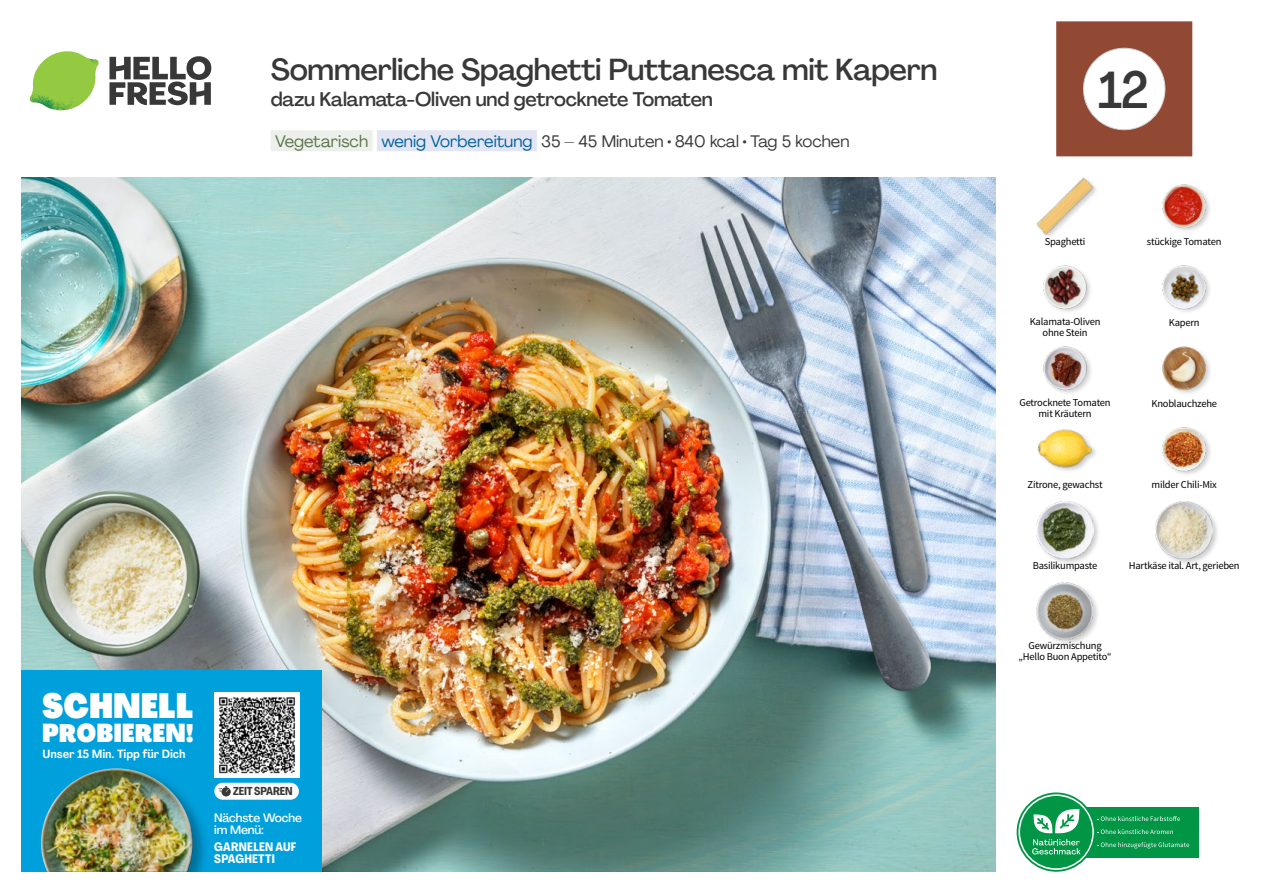
<style>
.page{position:relative;width:1263px;height:893px;background:#fff}
.page>*{position:absolute;margin:0;border:0;box-sizing:border-box;transform-origin:0 0}
.t1{font:500 51.3px "Agrandir";color:#383839;scale:.93 1}
.t2{font:900 34.5px "Agrandir Tight";letter-spacing:.015em;color:#fff}
.t3{font:500 30px "Agrandir";letter-spacing:-.01em;color:#383839}
.t4{font:900 25.5px "Agrandir Tight";letter-spacing:.02em;color:#fff}
.t5{font:500 19.5px "Agrandir";letter-spacing:-.01em;color:#383839}
.t6{font:16.5px "Agrandir";color:#383839}
.t7{font:700 12px/12px "Agrandir Tight";letter-spacing:.02em;color:#fff}
.t8{font:500 12px/12.8px "Agrandir";letter-spacing:-.01em;color:#fff}
.t9{font:700 11.7px "Agrandir Text";letter-spacing:-.01em;color:#fff}
.t10{font:700 11.25px "Agrandir Tight";letter-spacing:-.01em;color:#383839}
.t11{font:10.5px/10.5px "Source Sans Pro";letter-spacing:-.02em;color:#000;text-align:center}
.s1{color:#58714a}
.s2{color:#005e9e}
</style>
<div class="page">
<svg style="left:109px;top:56px;width:102px;height:49px"></svg>
<svg style="left:34px;top:51px;width:62px;height:41px"></svg>
<img style="left:67px;top:51px;width:32px;height:27px">
<img style="left:33px;top:74px;width:59px;height:11px">
<img style="left:30px;top:78px;width:60px;height:32px">
<img style="left:65px;top:85px;width:27px;height:25px">
<div style="left:271px;top:130px;width:102px;height:21px;background:#edf0ea"></div>
<div style="left:377px;top:130px;width:160px;height:21px;background:#e3e6f2"></div>
<div style="left:1083px;top:807px;width:116px;height:50px;background:#009645"></div>
<svg style="left:1016px;top:792px;width:173px;height:80px"></svg>
<img style="left:21px;top:177px;width:974px;height:695px">
<div style="left:1056px;top:21px;width:136px;height:135px;background:#924934"></div>
<div style="left:1083px;top:48px;width:82px;height:82px;background:#fff;border-radius:50%"></div>
<div style="left:1083px;top:48px;width:82px;height:82px;border:1px solid #d1d3d4;border-radius:50%"></div>
<img style="left:1036px;top:177px;width:57px;height:57px">
<img style="left:1162px;top:184px;width:48px;height:47px">
<img style="left:1162px;top:265px;width:48px;height:47px">
<img style="left:1043px;top:265px;width:48px;height:47px">
<img style="left:1043px;top:346px;width:48px;height:48px">
<img style="left:1162px;top:346px;width:48px;height:48px">
<div style="left:1155px;top:500px;width:65px;height:66px;background:#000;opacity:.2"></div>
<img style="left:1155px;top:501px;width:58px;height:57px">
<div style="left:1036px;top:581px;width:64px;height:66px;background:#000;opacity:.2"></div>
<img style="left:1036px;top:582px;width:58px;height:57px">
<div style="left:1036px;top:500px;width:65px;height:66px;background:#000;opacity:.2"></div>
<img style="left:1036px;top:501px;width:58px;height:57px">
<img style="left:1037px;top:429px;width:57px;height:42px">
<img style="left:1162px;top:427px;width:48px;height:48px">
<div style="left:21px;top:670px;width:301px;height:202px;background:#00a0dc"></div>
<div style="left:214px;top:783px;width:85px;height:17px;background:#fff;border-radius:8px"></div>
<svg style="left:219px;top:786px;width:12px;height:10px"></svg>
<img style="left:214px;top:693px;width:85px;height:85px">
<div style="left:39px;top:765px;width:171px;height:107px;background:#000;opacity:.3"></div>
<img style="left:41px;top:768px;width:152px;height:104px">
<h3 class="t3" style="left:271px;top:51px;width:668px">Sommerliche Spaghetti Puttanesca mit Kapern</h3>
<h3 class="t5" style="left:271px;top:87px;width:444px">dazu Kalamata-Oliven und getrocknete Tomaten</h3>
<h3 class="t6" style="left:275px;top:131px;width:576px"><span class="s1">Vegetarisch</span> <span class="s2">wenig Vorbereitung</span> 35 – 45 Minuten • 840 kcal • Tag 5 kochen</h3>
<h2 class="t2" style="left:43px;top:683px;width:152px">SCHNELL</h2>
<h3 class="t4" style="left:43px;top:716px;width:152px">PROBIEREN!</h3>
<p class="t9" style="left:43px;top:747px;width:145px">Unser 15 Min. Tipp für Dich</p>
<p class="t10" style="left:233px;top:784px;width:61px">ZEIT SPAREN</p>
<p class="t8" style="left:214px;top:811px;width:89px">Nächste Woche im Menü:</p>
<p class="t7" style="left:214px;top:840px;width:84px">GARNELEN AUF<br>SPAGHETTI</p>
<h1 class="t1" style="left:1098px;top:58px;width:56px">12</h1>
<p class="t11" style="left:1045px;top:236px;width:42px">Spaghetti</p>
<p class="t11" style="left:1147px;top:236px;width:76px">stückige Tomaten</p>
<p class="t11" style="left:1030px;top:317px;width:72px">Kalamata-Oliven</p>
<p class="t11" style="left:1169px;top:317px;width:32px">Kapern</p>
<p class="t11" style="left:1042px;top:327px;width:47px">ohne Stein</p>
<p class="t11" style="left:1019px;top:398px;width:93px">Getrocknete Tomaten</p>
<p class="t11" style="left:1151px;top:398px;width:67px">Knoblauchzehe</p>
<p class="t11" style="left:1038px;top:408px;width:55px">mit Kräutern</p>
<p class="t11" style="left:1027px;top:479px;width:76px">Zitrone, gewachst</p>
<p class="t11" style="left:1151px;top:479px;width:67px">milder Chili-Mix</p>
<p class="t11" style="left:1033px;top:560px;width:66px">Basilikumpaste</p>
<p class="t11" style="left:1129px;top:560px;width:112px">Hartkäse ital. Art, gerieben</p>
<p class="t11" style="left:1019px;top:641px;width:94px">Gewürzmischung „Hello Buon Appetito“</p>
</div>
